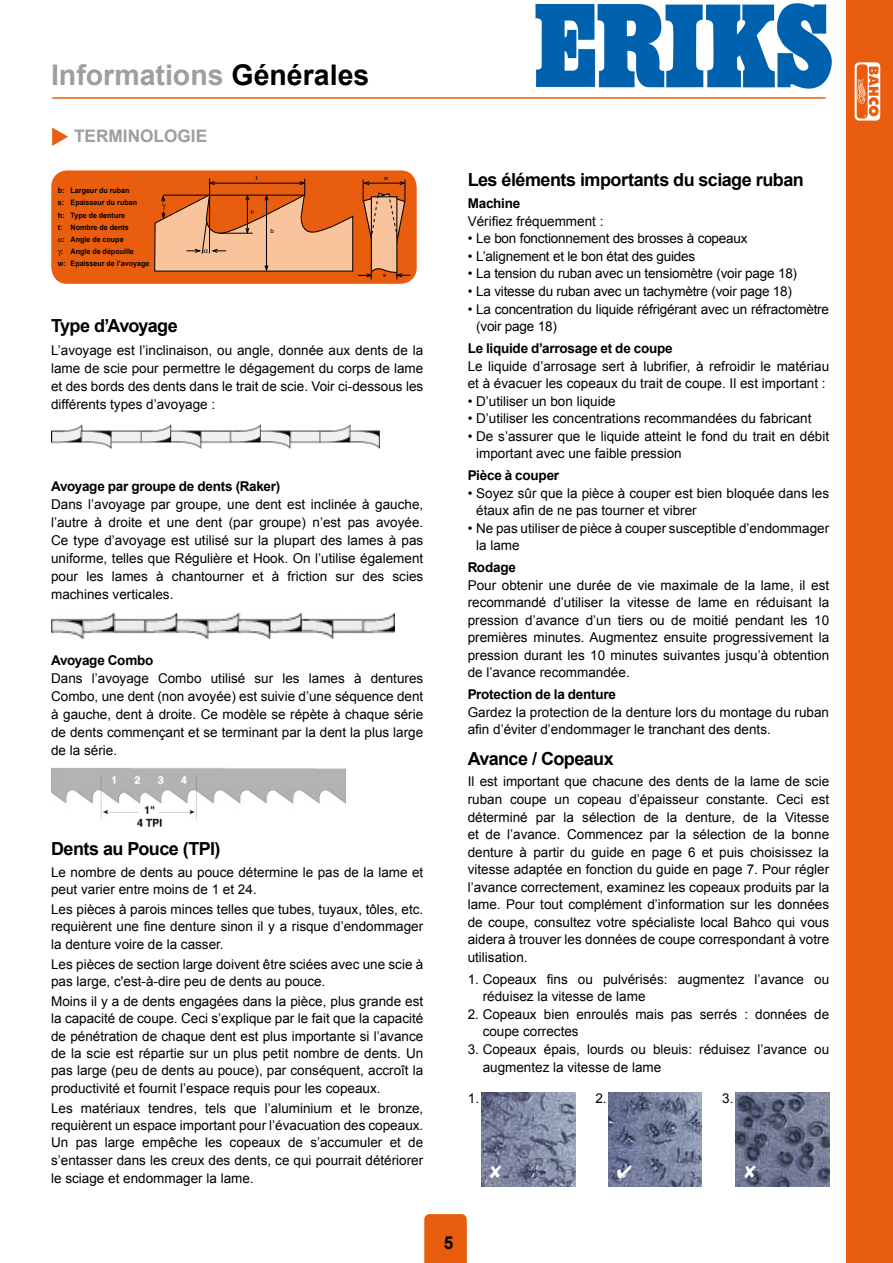
<style>
.page{position:relative;width:893px;height:1263px;background:#fff}
.page>*{position:absolute;margin:0;border:0;box-sizing:border-box;transform-origin:0 0}
.t1{font:700 28.5px "Arial";color:#9c9e9f}
.t2{font:700 18px "Arial";letter-spacing:-.03em;color:#000}
.t3{font:700 18px "Arial";letter-spacing:-.03em;color:#000;scale:.95 1}
.t4{font:700 17.25px "Arial";color:#9c9e9f}
.t5{font:13.5px/17.5px "Arial";color:#000}
.t6{font:700 13.5px "Arial";letter-spacing:-.02em;color:#000}
.t7{font:700 7.5px "Arial";color:#000;scale:.95 1}
.t8{font:6px "Helvetica Neue LT Pro";color:#000}
.s1{color:#000}
</style>
<div class="page">
<div style="left:846px;top:0;width:47px;height:1263px;background:#e95d0f"></div>
<svg style="left:855px;top:62px;width:25px;height:59px"></svg>
<div style="left:857px;top:64px;width:11px;height:55px;background:#e95d0f;border-radius:4px"></div>
<svg style="left:857px;top:67px;width:22px;height:50px"></svg>
<div style="left:424px;top:1214px;width:43px;height:49px;background:#e95d0f"></div>
<hr style="left:52px;top:97px;width:774px;height:2px;background:#e95d0f">
<svg style="left:52px;top:128px;width:16px;height:18px"></svg>
<img style="left:51px;top:425px;width:328px;height:24px">
<img style="left:51px;top:613px;width:344px;height:26px">
<img style="left:51px;top:767px;width:295px;height:60px">
<img style="left:481px;top:1093px;width:94px;height:93px">
<img style="left:608px;top:1093px;width:94px;height:93px">
<img style="left:736px;top:1093px;width:93px;height:93px">
<img style="left:535px;top:3px;width:297px;height:85px">
<svg style="left:51px;top:170px;width:366px;height:114px;background:#e47839"></svg>
<svg style="left:490px;top:1165px;width:12px;height:13px"></svg>
<svg style="left:617px;top:1165px;width:14px;height:13px"></svg>
<svg style="left:745px;top:1165px;width:11px;height:13px"></svg>
<h1 class="t1" style="left:51px;top:56px;width:320px">Informations <span class="s1">Générales</span></h1>
<p class="t4" style="left:74px;top:125px;width:23px">Terminologie</p>
<p class="t7" style="left:58px;top:186px;width:77px">b: Largeur du ruban</p>
<p class="t7" style="left:58px;top:198px;width:85px">s: Epaisseur du ruban</p>
<p class="t7" style="left:58px;top:210px;width:72px">h: Type de denture</p>
<p class="t7" style="left:58px;top:222px;width:76px">t: Nombre de dents</p>
<p class="t7" style="left:63px;top:234px;width:66px">: Angle de coupe</p>
<p class="t7" style="left:61px;top:247px;width:78px">: Angle de dépouille</p>
<p class="t7" style="left:58px;top:259px;width:98px">w: Epaisseur de l’avoyage</p>
<p class="t8" style="left:256px;top:174px;width:3px">t</p>
<p class="t8" style="left:251px;top:208px;width:5px">h</p>
<p class="t8" style="left:271px;top:228px;width:5px">b</p>
<p class="t8" style="left:384px;top:174px;width:6px">w</p>
<p class="t8" style="left:383px;top:272px;width:5px">s</p>
<h2 class="t2" style="left:51px;top:314px;width:128px">Type d’Avoyage</h2>
<p class="t5" style="left:51px;top:341px;width:374px;line-height:18px;text-align:justify">L’avoyage est l’inclinaison, ou angle, donnée aux dents de la lame de scie pour permettre le dégagement du corps de lame et des bords des dents dans le trait de scie. Voir ci-dessous les différents types d’avoyage :</p>
<p class="t6" style="left:51px;top:478px;width:231px">Avoyage par groupe de dents (Raker)</p>
<p class="t5" style="left:51px;top:496px;width:374px;line-height:18px;text-align:justify">Dans l’avoyage par groupe, une dent est inclinée à gauche, l’autre à droite et une dent (par groupe) n’est pas avoyée.<br>Ce type d’avoyage est utilisé sur la plupart des lames à pas uniforme, telles que Régulière et Hook. On l’utilise également pour les lames à chantourner et à friction sur des scies machines verticales.</p>
<p class="t6" style="left:51px;top:651px;width:104px">Avoyage Combo</p>
<p class="t5" style="left:51px;top:669px;width:374px;line-height:18px;text-align:justify">Dans l’avoyage Combo utilisé sur les lames à dentures Combo, une dent (non avoyée) est suivie d’une séquence dent à gauche, dent à droite. Ce modèle se répète à chaque série de dents commençant et se terminant par la dent la plus large de la série.</p>
<h2 class="t2" style="left:51px;top:837px;width:171px">Dents au Pouce (TPI)</h2>
<p class="t5" style="left:51px;top:863px;width:374px">Le nombre de dents au pouce détermine le pas de la lame et peut varier entre moins de 1 et 24.</p>
<p class="t5" style="left:51px;top:901px;width:374px;text-align:justify">Les pièces à parois minces telles que tubes, tuyaux, tôles, etc. requièrent une fine denture sinon il y a risque d’endommager la denture voire de la casser.</p>
<p class="t5" style="left:51px;top:955px;width:374px">Les pièces de section large doivent être sciées avec une scie à pas large, c'est-à-dire peu de dents au pouce.</p>
<p class="t5" style="left:51px;top:993px;width:374px;text-align:justify">Moins il y a de dents engagées dans la pièce, plus grande est la capacité de coupe. Ceci s’explique par le fait que la capacité de pénétration de chaque dent est plus importante si l’avance de la scie est répartie sur un plus petit nombre de dents. Un pas large (peu de dents au pouce), par conséquent, accroît la productivité et fournit l’espace requis pour les copeaux.</p>
<p class="t5" style="left:51px;top:1099px;width:374px;text-align:justify">Les matériaux tendres, tels que l’aluminium et le bronze, requièrent un espace important pour l’évacuation des copeaux.<br>Un pas large empêche les copeaux de s’accumuler et de s’entasser dans les creux des dents, ce qui pourrait détériorer le sciage et endommager la lame.</p>
<h2 class="t2" style="left:468px;top:168px;width:338px">Les éléments importants du sciage ruban</h2>
<p class="t6" style="left:468px;top:195px;width:54px">Machine</p>
<p class="t5" style="left:468px;top:212px;width:137px">Vérifiez fréquemment :</p>
<p class="t5" style="left:468px;top:230px;width:281px">• Le bon fonctionnement des brosses à copeaux</p>
<p class="t5" style="left:468px;top:248px;width:229px">• L’alignement et le bon état des guides</p>
<p class="t5" style="left:468px;top:265px;width:331px">• La tension du ruban avec un tensiomètre (voir page 18)</p>
<p class="t5" style="left:468px;top:283px;width:326px">• La vitesse du ruban avec un tachymètre (voir page 18)</p>
<p class="t5" style="left:476px;top:300px;width:354px;text-indent:-9px">• La concentration du liquide réfrigérant avec un réfractomètre (voir page 18)</p>
<p class="t6" style="left:468px;top:339px;width:206px">Le liquide d’arrosage et de coupe</p>
<p class="t5" style="left:468px;top:357px;width:363px">Le liquide d’arrosage sert à lubrifier, à refroidir le matériau et à évacuer les copeaux du trait de coupe. Il est important :</p>
<p class="t5" style="left:468px;top:392px;width:150px">• D’utiliser un bon liquide</p>
<p class="t5" style="left:468px;top:410px;width:345px">• D’utiliser les concentrations recommandées du fabricant</p>
<p class="t5" style="left:476px;top:427px;width:354px;text-indent:-9px">• De s’assurer que le liquide atteint le fond du trait en débit important avec une faible pression</p>
<p class="t6" style="left:468px;top:466px;width:93px">Pièce à couper</p>
<p class="t5" style="left:476px;top:484px;width:354px;text-indent:-9px">• Soyez sûr que la pièce à couper est bien bloquée dans les étaux afin de ne pas tourner et vibrer</p>
<p class="t5" style="left:476px;top:519px;width:354px;text-indent:-9px">• Ne pas utiliser de pièce à couper susceptible d’endommager la lame</p>
<p class="t6" style="left:468px;top:558px;width:50px">Rodage</p>
<p class="t5" style="left:468px;top:576px;width:363px;text-align:justify">Pour obtenir une durée de vie maximale de la lame, il est recommandé d’utiliser la vitesse de lame en réduisant la pression d’avance d’un tiers ou de moitié pendant les 10 premières minutes. Augmentez ensuite progressivement la pression durant les 10 minutes suivantes jusqu’à obtention de l’avance recommandée.</p>
<p class="t6" style="left:468px;top:685px;width:150px">Protection de la denture</p>
<p class="t5" style="left:468px;top:703px;width:363px">Gardez la protection de la denture lors du montage du ruban afin d’éviter d’endommager le tranchant des dents.</p>
<h2 class="t2" style="left:468px;top:746px;width:148px">Avance / Copeaux</h2>
<p class="t5" style="left:468px;top:773px;width:363px;text-align:justify">Il est important que chacune des dents de la lame de scie ruban coupe un copeau d’épaisseur constante. Ceci est déterminé par la sélection de la denture, de la Vitesse et de l’avance. Commencez par la sélection de la bonne denture à partir du guide en page 6 et puis choisissez la vitesse adaptée en fonction du guide en page 7. Pour régler l’avance correctement, examinez les copeaux produits par la lame. Pour tout complément d’information sur les données de coupe, consultez votre spécialiste local Bahco qui vous aidera à trouver les données de coupe correspondant à votre utilisation.</p>
<p class="t5" style="left:483px;top:970px;width:348px;text-indent:-15px">1. Copeaux fins ou pulvérisés: augmentez l’avance ou réduisez la vitesse de lame</p>
<p class="t5" style="left:483px;top:1005px;width:348px;text-indent:-15px">2. Copeaux bien enroulés mais pas serrés : données de coupe correctes</p>
<p class="t5" style="left:483px;top:1040px;width:348px;text-indent:-15px">3. Copeaux épais, lourds ou bleuis: réduisez l’avance ou augmentez la vitesse de lame</p>
<p class="t5" style="left:468px;top:1089px;width:13px">1.</p>
<p class="t5" style="left:595px;top:1089px;width:13px">2.</p>
<p class="t5" style="left:722px;top:1089px;width:13px">3.</p>
<h2 class="t3" style="left:444px;top:1231px;width:12px">5</h2>
</div>
